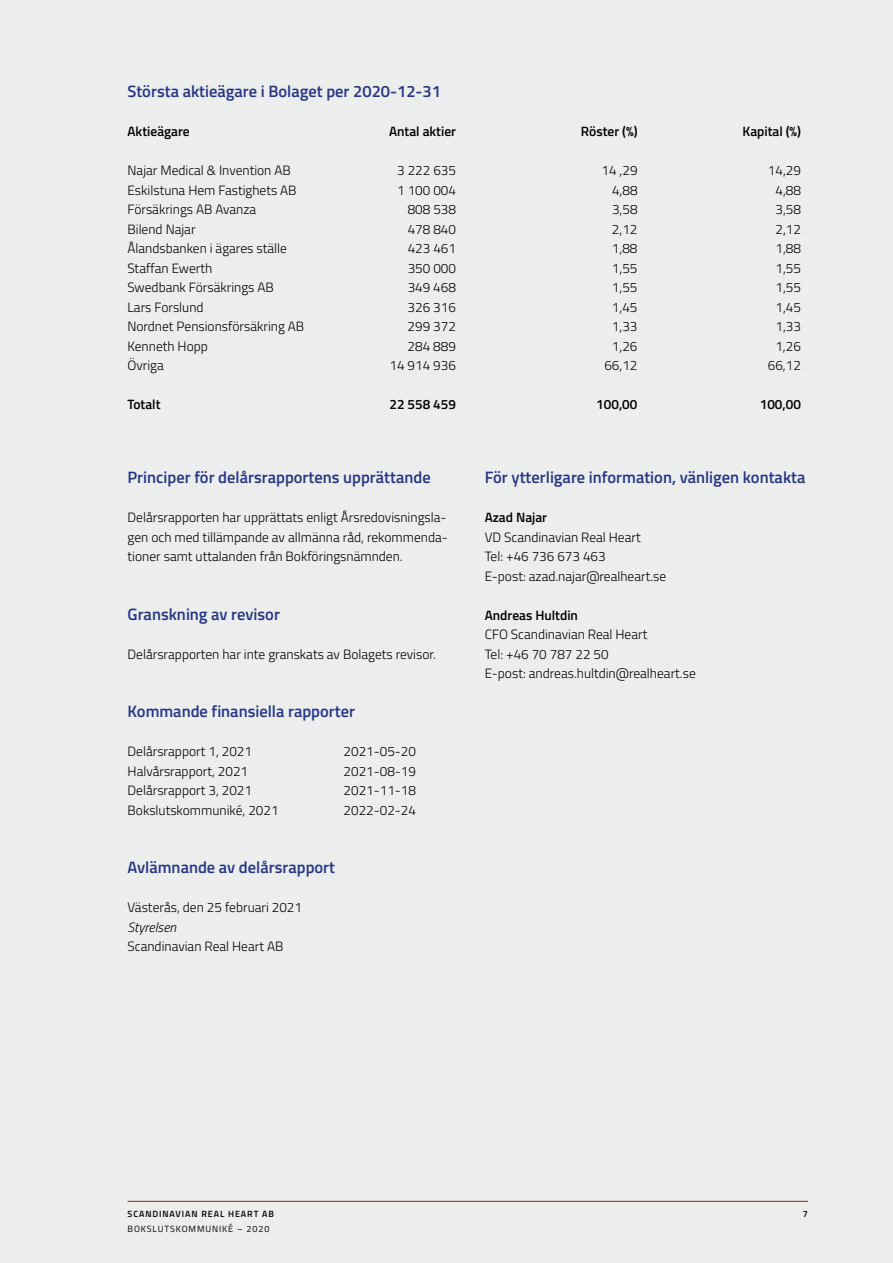
<style>
.page{position:relative;width:893px;height:1263px;background:#ebeeed}
.page>*{position:absolute;margin:0;border:0;box-sizing:border-box;transform-origin:0 0}
.t1{font:600 16.5px "Titillium Web";color:#283583}
.t2{font:300 13.5px/19.5px "Titillium Web";color:#000}
.t3{font:600 13.5px "Titillium Web";color:#000}
.t4{font:italic 300 13.5px "Titillium Web";color:#000}
.t5{font:600 9px "Titillium Web";letter-spacing:.1em;color:#000}
.t6{font:9px "Titillium Web";letter-spacing:.1em;color:#000}
</style>
<div class="page">
<hr style="left:128px;top:1201px;width:680px;height:1px;background:#ae0f0a">
<p class="t1" style="left:128px;top:79px;width:315px">Största aktieägare i Bolaget per 2020-12-31</p>
<p class="t3" style="left:128px;top:121px;width:64px">Aktieägare</p>
<p class="t3" style="left:389px;top:121px;width:68px">Antal aktier</p>
<p class="t3" style="left:581px;top:121px;width:58px">Röster (%)</p>
<p class="t3" style="left:742px;top:121px;width:60px">Kapital (%)</p>
<p class="t2" style="left:128px;top:160px;width:165px">Najar Medical &amp; Invention AB</p>
<p class="t2" style="left:397px;top:160px;width:60px">3 222 635</p>
<p class="t2" style="left:601px;top:160px;width:38px">14 ,29</p>
<p class="t2" style="left:768px;top:160px;width:35px">14,29</p>
<p class="t2" style="left:128px;top:180px;width:171px">Eskilstuna Hem Fastighets AB</p>
<p class="t2" style="left:397px;top:180px;width:60px">1 100 004</p>
<p class="t2" style="left:612px;top:180px;width:27px">4,88</p>
<p class="t2" style="left:775px;top:180px;width:27px">4,88</p>
<p class="t2" style="left:128px;top:199px;width:130px">Försäkrings AB Avanza</p>
<p class="t2" style="left:408px;top:199px;width:50px">808 538</p>
<p class="t2" style="left:612px;top:199px;width:27px">3,58</p>
<p class="t2" style="left:775px;top:199px;width:27px">3,58</p>
<p class="t2" style="left:128px;top:219px;width:70px">Bilend Najar</p>
<p class="t2" style="left:408px;top:219px;width:50px">478 840</p>
<p class="t2" style="left:612px;top:219px;width:27px">2,12</p>
<p class="t2" style="left:775px;top:219px;width:27px">2,12</p>
<p class="t2" style="left:127px;top:238px;width:161px">Ålandsbanken i ägares ställe</p>
<p class="t2" style="left:408px;top:238px;width:50px">423 461</p>
<p class="t2" style="left:612px;top:238px;width:27px">1,88</p>
<p class="t2" style="left:775px;top:238px;width:27px">1,88</p>
<p class="t2" style="left:127px;top:258px;width:86px">Staffan Ewerth</p>
<p class="t2" style="left:408px;top:258px;width:50px">350 000</p>
<p class="t2" style="left:612px;top:258px;width:27px">1,55</p>
<p class="t2" style="left:775px;top:258px;width:27px">1,55</p>
<p class="t2" style="left:127px;top:277px;width:148px">Swedbank Försäkrings AB</p>
<p class="t2" style="left:408px;top:277px;width:50px">349 468</p>
<p class="t2" style="left:612px;top:277px;width:27px">1,55</p>
<p class="t2" style="left:775px;top:277px;width:27px">1,55</p>
<p class="t2" style="left:127px;top:297px;width:78px">Lars Forslund</p>
<p class="t2" style="left:408px;top:297px;width:50px">326 316</p>
<p class="t2" style="left:612px;top:297px;width:27px">1,45</p>
<p class="t2" style="left:775px;top:297px;width:27px">1,45</p>
<p class="t2" style="left:127px;top:316px;width:178px">Nordnet Pensionsförsäkring AB</p>
<p class="t2" style="left:408px;top:316px;width:50px">299 372</p>
<p class="t2" style="left:612px;top:316px;width:27px">1,33</p>
<p class="t2" style="left:775px;top:316px;width:27px">1,33</p>
<p class="t2" style="left:127px;top:336px;width:82px">Kenneth Hopp</p>
<p class="t2" style="left:408px;top:336px;width:50px">284 889</p>
<p class="t2" style="left:612px;top:336px;width:27px">1,26</p>
<p class="t2" style="left:775px;top:336px;width:27px">1,26</p>
<p class="t2" style="left:127px;top:355px;width:38px">Övriga</p>
<p class="t2" style="left:389px;top:355px;width:68px">14 914 936</p>
<p class="t2" style="left:604px;top:355px;width:35px">66,12</p>
<p class="t2" style="left:768px;top:355px;width:35px">66,12</p>
<p class="t3" style="left:127px;top:394px;width:35px">Totalt</p>
<p class="t3" style="left:389px;top:394px;width:68px">22 558 459</p>
<p class="t3" style="left:596px;top:394px;width:43px">100,00</p>
<p class="t3" style="left:760px;top:394px;width:43px">100,00</p>
<p class="t1" style="left:128px;top:465px;width:305px">Principer för delårsrapportens upprättande</p>
<p class="t2" style="left:128px;top:507px;width:322px;text-align:justify">Delårsrapporten har upprättats enligt Årsredovisningsla&shy;gen och med tillämpande av allmänna råd, rekommenda&shy;tioner samt uttalanden från Bokföringsnämnden.</p>
<p class="t1" style="left:128px;top:601px;width:154px">Granskning av revisor</p>
<p class="t2" style="left:128px;top:643px;width:310px">Delårsrapporten har inte granskats av Bolagets revisor.</p>
<p class="t1" style="left:128px;top:699px;width:229px">Kommande finansiella rapporter</p>
<p class="t2" style="left:128px;top:741px;width:126px">Delårsrapport 1, 2021</p>
<p class="t2" style="left:344px;top:741px;width:74px">2021-05-20</p>
<p class="t2" style="left:128px;top:760px;width:122px">Halvårsrapport, 2021</p>
<p class="t2" style="left:344px;top:760px;width:74px">2021-08-19</p>
<p class="t2" style="left:128px;top:780px;width:126px">Delårsrapport 3, 2021</p>
<p class="t2" style="left:344px;top:780px;width:74px">2021-11-18</p>
<p class="t2" style="left:128px;top:799px;width:153px">Bokslutskommuniké, 2021</p>
<p class="t2" style="left:344px;top:799px;width:74px">2022-02-24</p>
<p class="t1" style="left:128px;top:855px;width:209px">Avlämnande av delårsrapport</p>
<p class="t2" style="left:128px;top:897px;width:176px">Västerås, den 25 februari 2021</p>
<p class="t4" style="left:128px;top:917px;width:50px">Styrelsen</p>
<p class="t2" style="left:128px;top:936px;width:157px">Scandinavian Real Heart AB</p>
<p class="t1" style="left:485px;top:465px;width:322px">För ytterligare information, vänligen kontakta</p>
<p class="t3" style="left:485px;top:507px;width:64px">Azad Najar</p>
<p class="t2" style="left:485px;top:526px;width:183px">VD Scandinavian Real Heart<br>Tel: +46 736 673 463<br>E-post: azad.najar@realheart.se</p>
<p class="t3" style="left:485px;top:605px;width:95px">Andreas Hultdin</p>
<p class="t2" style="left:485px;top:624px;width:213px">CFO Scandinavian Real Heart<br>Tel: +46 70 787 22 50<br>E-post: andreas.hultdin@realheart.se</p>
<p class="t5" style="left:128px;top:1207px;width:148px">SCANDINAVIAN REAL HEART AB</p>
<p class="t5" style="left:803px;top:1207px;width:7px">7</p>
<p class="t6" style="left:128px;top:1222px;width:143px">BOKSLUTSKOMMUNIKÉ – 2020</p>
</div>
